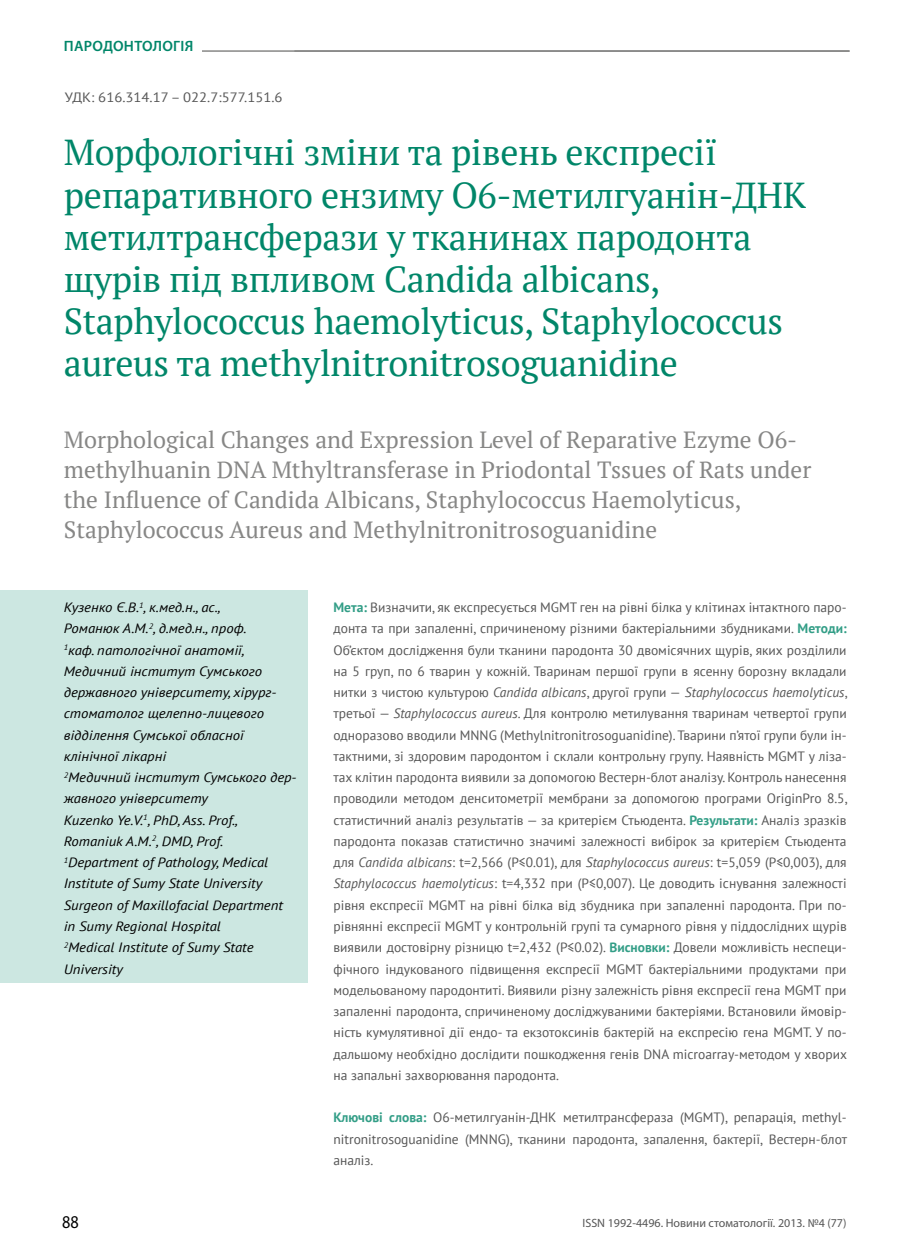
<style>
.page{position:relative;width:902px;height:1259px;background:#fff}
.page>*{position:absolute;margin:0;border:0;box-sizing:border-box;transform-origin:0 0}
.t1{font:36px/42px "PT Serif";letter-spacing:-.01em;color:#008669}
.t2{font:23.4px/30px "PT Serif";color:#878786}
.t3{font:18px "Myriad Pro";color:#000;scale:.9 1}
.t4{font:600 15px "Myriad Pro";letter-spacing:.02em;color:#008669}
.t5{font:13.5px/21.3px "PT Sans";color:#565656;text-align:justify}
.t6{font:italic 13.5px/21.3px "PT Sans";color:#000;scale:1.09 1}
.t7{font:13.5px "PT Sans";color:#565656;scale:1.09 1}
.t8{font:12px "Myriad Pro";color:#565656}
.s1{font-weight:700;color:#339e87}
.s2{font-style:italic}
</style>
<div class="page">
<hr style="left:151px;top:50px;width:698px;height:2px;background:#878786">
<div style="left:64px;top:40px;width:138px;height:20px;background:#fff"></div>
<div style="left:0;top:591px;width:308px;height:392px;background:#cce7e1"></div>
<p class="t4" style="left:64px;top:38px;width:131px">пародонтологія</p>
<p class="t7" style="left:65px;top:88px;width:201px">УДК: 616.314.17 – 022.7:577.151.6</p>
<p class="t1" style="left:64px;top:131px;width:743px">Морфологічні зміни та рівень експресії репаративного ензиму О6-метилгуанін-ДНК метилтрансферази у тканинах пародонта щурів під впливом Candida albicans, Staphylococcus haemolyticus, Staphylococcus aureus та methylnitronitrosoguanidine</p>
<p class="t2" style="left:64px;top:424px;width:749px">Morphological Changes and Expression Level of Reparative Ezyme O6- methylhuanin DNA Mthyltransferase in Priodontal Tssues of Rats under the Influence of Candida Albicans, Staphylococcus Haemolyticus, Staphylococcus Aureus and Methylnitronitrosoguanidine</p>
<p class="t6" style="left:64px;top:596px;width:215px">Кузенко Є.В.<sup>1</sup>, к.мед.н., ас.,<br>Романюк А.М.<sup>2</sup>, д.мед.н., проф.<br><sup>1</sup>каф. патологічної анатомії,<br>Медичний інститут Сумського державного університету, хірург&shy;стоматолог щелепно-лицевого відділення Сумської обласної клінічної лікарні<br><sup>2</sup>Медичний інститут Сумського дер&shy;жавного університету<br>Kuzenko Ye.V.<sup>1</sup>, PhD, Ass. Prof.,<br>Romaniuk A.M.<sup>2</sup>, DMD, Prof.<br><sup>1</sup>Department of Pathology, Medical<br>Institute of Sumy State University<br>Surgeon of Maxillofacial Department in Sumy Regional Hospital<br><sup>2</sup>Medical Institute of Sumy State<br>University</p>
<p class="t5" style="left:333px;top:596px;width:515px"><span class="s1">Мета:</span> Визначити, як експресується MGMT ген на рівні білка у клітинах інтактного паро&shy;донта та при запаленні, спричиненому різними бактеріальними збудниками. <span class="s1">Методи:<br></span>Об’єктом дослідження були тканини пародонта 30 двомісячних щурів, яких розділили на 5 груп, по 6 тварин у кожній. Тваринам першої групи в ясенну борозну вкладали нитки з чистою культурою <span class="s2">Candida albicans</span>, другої групи — <span class="s2">Staphylococcus haemolyticus</span>, третьої — <span class="s2">Staphylococcus aureus</span>. Для контролю метилування тваринам четвертої групи одноразово вводили MNNG (Methylnitronitrosoguanidine). Тварини п’ятої групи були ін&shy;тактними, зі здоровим пародонтом і склали контрольну групу. Наявність MGMT у ліза&shy;тах клітин пародонта виявили за допомогою Вестерн-блот аналізу. Контроль нанесення проводили методом денситометрії мембрани за допомогою програми OriginPro 8.5, статистичний аналіз результатів — за критерієм Стьюдента. <span class="s1">Результати:</span> Аналіз зразків пародонта показав статистично значимі залежності вибірок за критерієм Стьюдента для <span class="s2">Candida albicans</span>: t=2,566 (P≤0.01), для <span class="s2">Staphylococcus aureus</span>: t=5,059 (P≤0,003), для <span class="s2">Staphylococcus haemolyticus</span>: t=4,332 при (P≤0,007). Це доводить існування залежності рівня експресії MGMT на рівні білка від збудника при запаленні пародонта. При по&shy;рівнянні експресії MGMT у контрольній групі та сумарного рівня у піддослідних щурів виявили достовірну різницю t=2,432 (P≤0.02). <span class="s1">Висновки:</span> Довели можливість неспеци&shy;фічного індукованого підвищення експресії MGMT бактеріальними продуктами при модельованому пародонтиті. Виявили різну залежність рівня експресії гена MGMT при запаленні пародонта, спричиненому досліджуваними бактеріями. Встановили ймовір&shy;ність кумулятивної дії ендо- та екзотоксинів бактерій на експресію гена MGMT. У по&shy;дальшому необхідно дослідити пошкодження генів DNA microarray-методом у хворих на запальні захворювання пародонта.</p>
<p class="t5" style="left:333px;top:1106px;width:515px;text-align:left"><span class="s1">Ключові слова:</span> О6-метилгуанін-ДНК метилтрансфераза (MGMT), репарація, methyl&shy;nitronitrosoguanidine (MNNG), тканини пародонта, запалення, бактерії, Вестерн-блот аналіз.</p>
<h3 class="t3" style="left:62px;top:1211px;width:20px">88</h3>
<p class="t8" style="left:582px;top:1215px;width:265px">ISSN 1992-4496. Новини стоматології. 2013. №4 (77)</p>
</div>
